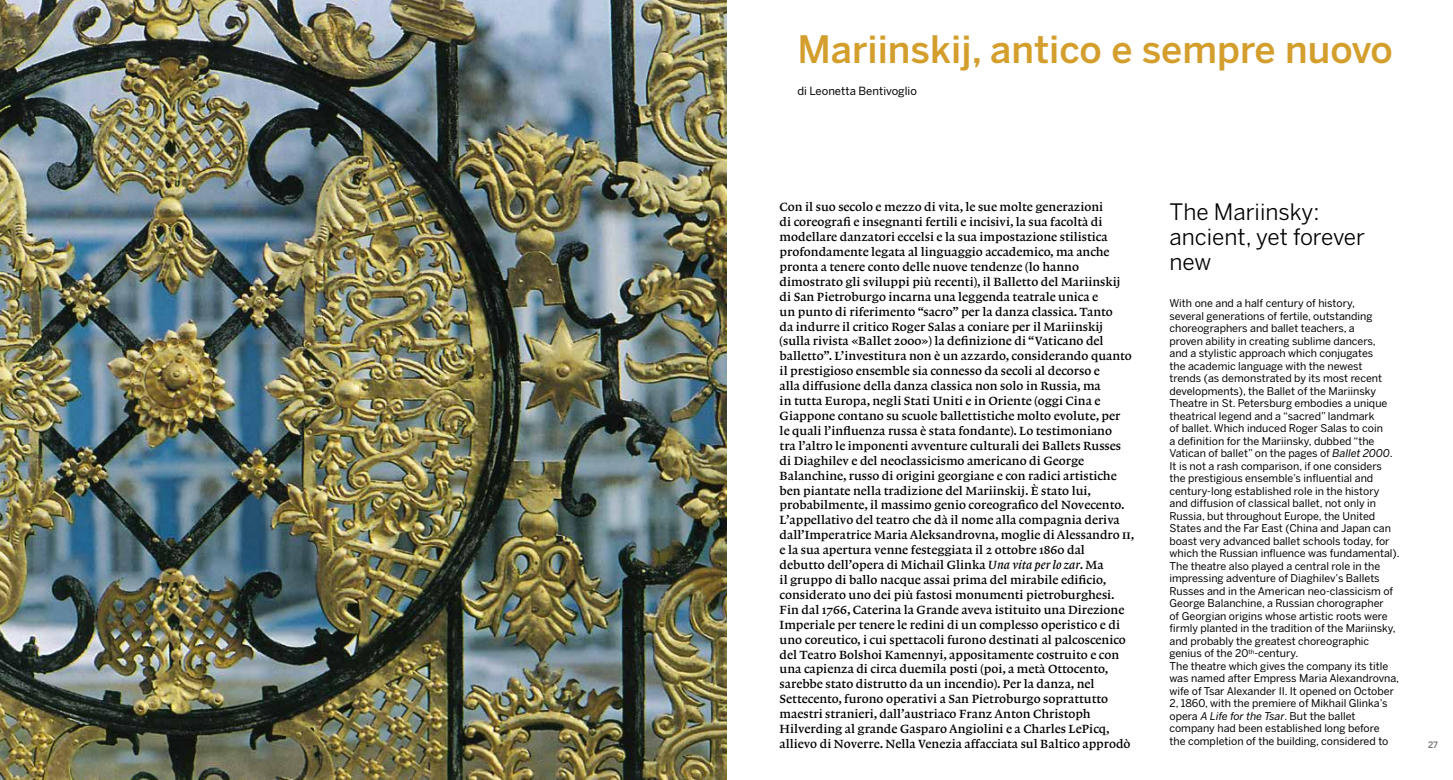
<style>
.page{position:relative;width:1453px;height:780px;background:#fff}
.page>*{position:absolute;margin:0;border:0;box-sizing:border-box;transform-origin:0 0}
.t1{font:500 37.5px "Benton Sans";color:#d49e2d}
.t2{font:22.5px/24.8px "Benton Sans";color:#000}
.t3{font:12.5px/14.9px "Lexicon No 1 Roman B";color:#000}
.t4{font:11.25px "Benton Sans";color:#000}
.t5{font:10.62px/12.5px "Benton Sans";color:#000}
.t6{font:500 8.75px "Benton Sans";color:#707172}
.s1{font-family:"Lexicon No 1 Italic B"}
.s2{font-style:italic}
</style>
<div class="page">
<img style="left:0;top:0;width:726px;height:780px">
<h1 class="t1" style="left:797px;top:27px;width:597px">Mariinskij, antico e sempre nuovo</h1>
<p class="t4" style="left:797px;top:84px;width:121px">di Leonetta Bentivoglio</p>
<p class="t3" style="left:780px;top:200px;width:356px">Con il suo secolo e mezzo di vita, le sue molte generazioni<br>di coreografi e insegnanti fertili e incisivi, la sua facoltà di modellare danzatori eccelsi e la sua impostazione stilistica profondamente legata al linguaggio accademico, ma anche pronta a tenere conto delle nuove tendenze (lo hanno dimostrato gli sviluppi più recenti), il Balletto del Mariinskij di San Pietroburgo incarna una leggenda teatrale unica e<br>un punto di riferimento “sacro” per la danza classica. Tanto<br>da indurre il critico Roger Salas a coniare per il Mariinskij (sulla rivista «Ballet 2000») la definizione di “Vaticano del balletto”. L’investitura non è un azzardo, considerando quanto il prestigioso ensemble sia connesso da secoli al decorso e<br>alla diffusione della danza classica non solo in Russia, ma<br>in tutta Europa, negli Stati Uniti e in Oriente (oggi Cina e Giappone contano su scuole ballettistiche molto evolute, per<br>le quali l’influenza russa è stata fondante). Lo testimoniano<br>tra l’altro le imponenti avventure culturali dei Ballets Russes di Diaghilev e del neoclassicismo americano di George Balanchine, russo di origini georgiane e con radici artistiche ben piantate nella tradizione del Mariinskij. È stato lui, probabilmente, il massimo genio coreografico del Novecento.<br>L’appellativo del teatro che dà il nome alla compagnia deriva dall’Imperatrice Maria Aleksandrovna, moglie di Alessandro ii, e la sua apertura venne festeggiata il 2 ottobre 1860 dal<br>debutto dell’opera di Michail Glinka <span class="s1">Una vita per lo zar</span>. Ma<br>il gruppo di ballo nacque assai prima del mirabile edificio, considerato uno dei più fastosi monumenti pietroburghesi.<br>Fin dal 1766, Caterina la Grande aveva istituito una Direzione Imperiale per tenere le redini di un complesso operistico e di uno coreutico, i cui spettacoli furono destinati al palcoscenico del Teatro Bolshoi Kamennyi, appositamente costruito e con una capienza di circa duemila posti (poi, a metà Ottocento, sarebbe stato distrutto da un incendio). Per la danza, nel Settecento, furono operativi a San Pietroburgo soprattutto maestri stranieri, dall’austriaco Franz Anton Christoph Hilverding al grande Gasparo Angiolini e a Charles LePicq, allievo di Noverre. Nella Venezia affacciata sul Baltico approdò</p>
<h2 class="t2" style="left:1169px;top:199px;width:197px">The Mariinsky: ancient, yet forever new</h2>
<p class="t5" style="left:1169px;top:297px;width:232px">With one and a half century of history,<br>several generations of fertile, outstanding choreographers and ballet teachers, a<br>proven ability in creating sublime dancers,<br>and a stylistic approach which conjugates<br>the academic language with the newest<br>trends (as demonstrated by its most recent developments), the Ballet of the Mariinsky Theatre in St. Petersburg embodies a unique theatrical legend and a “sacred” landmark<br>of ballet. Which induced Roger Salas to coin<br>a definition for the Mariinsky, dubbed “the Vatican of ballet” on the pages of <span class="s2">Ballet 2000</span>.<br>It is not a rash comparison, if one considers the prestigious ensemble’s influential and century-long established role in the history and diffusion of classical ballet, not only in Russia, but throughout Europe, the United States and the Far East (China and Japan can boast very advanced ballet schools today, for which the Russian influence was fundamental).<br>The theatre also played a central role in the impressing adventure of Diaghilev’s Ballets Russes and in the American neo-classicism of George Balanchine, a Russian chorographer<br>of Georgian origins whose artistic roots were firmly planted in the tradition of the Mariinsky, and probably the greatest choreographic genius of the 20<sup>th</sup>-century.<br>The theatre which gives the company its title was named after Empress Maria Alexandrovna, wife of Tsar Alexander II. It opened on October 2, 1860, with the premiere of Mikhail Glinka’s opera <span class="s2">A Life for the Tsar</span>. But the ballet company had been established long before<br>the completion of the building, considered to</p>
<p class="t6" style="left:1428px;top:739px;width:11px">27</p>
</div>
